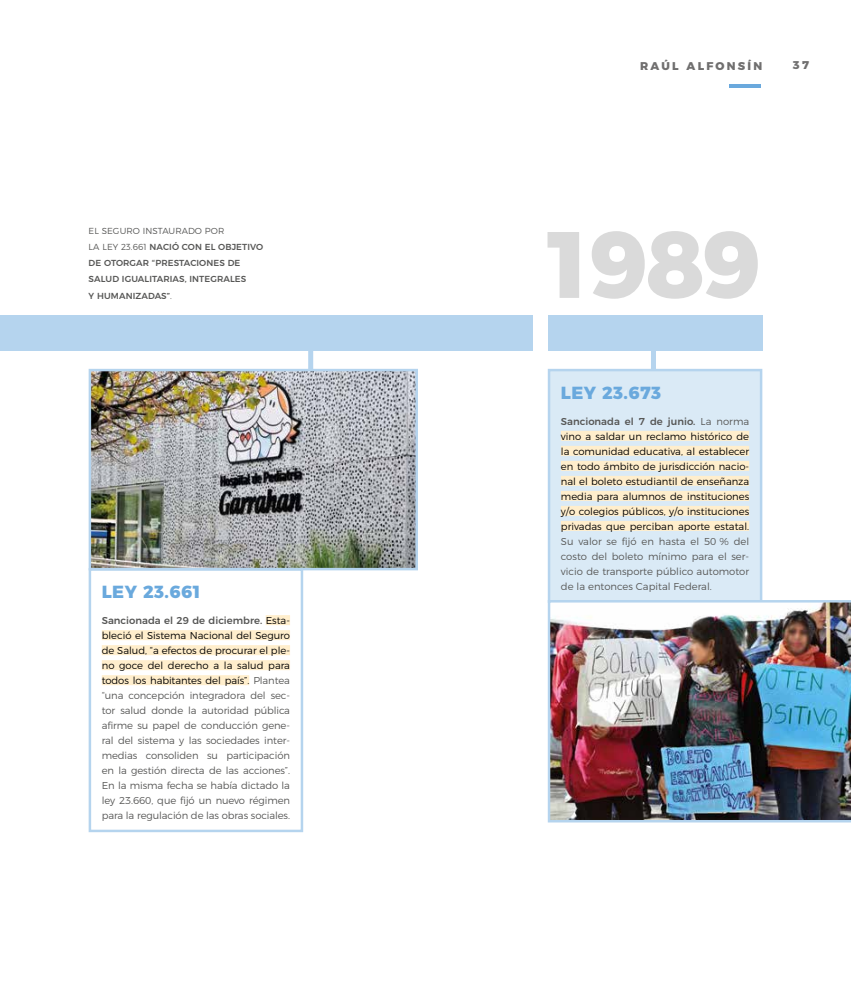
<style>
.page{position:relative;width:851px;height:993px;background:#fff}
.page>*{position:absolute;margin:0;border:0;box-sizing:border-box;transform-origin:0 0}
.t1{font:800 93.88px "Montserrat";color:#dadada}
.t2{font:800 17.5px "Montserrat";letter-spacing:.025em;color:#6aa9dd}
.t3{font:800 11.25px "Montserrat";letter-spacing:.2em;color:#706f6f}
.t4{font:300 10px/15px "Montserrat";letter-spacing:-.01em;color:#575756;text-align:justify}
.t5{font:300 10px/15px "Montserrat";color:#000;text-align:justify}
.t6{font:500 8.75px/16.2px "Montserrat";letter-spacing:.01em;color:#575756}
.s1{font-weight:300}
.s2{font-weight:500}
.s3{color:#000}
.s4{font-weight:500;color:#575756}
.s5{color:#575756}
</style>
<div class="page">
<hr style="left:729px;top:85px;width:32px;height:3px;background:#6aa9dd">
<div style="left:308px;top:338px;width:5px;height:53px;background:#b5d4ee"></div>
<div style="left:651px;top:338px;width:5px;height:31px;background:#b5d4ee"></div>
<div style="left:0;top:315px;width:532px;height:36px;background:#b5d4ee"></div>
<div style="left:549px;top:370px;width:212px;height:231px;background:#daeaf6"></div>
<div style="left:561px;top:430px;width:188px;height:10px;background:#fec"></div>
<div style="left:561px;top:445px;width:188px;height:10px;background:#fec"></div>
<div style="left:561px;top:460px;width:188px;height:10px;background:#fec"></div>
<div style="left:561px;top:475px;width:188px;height:10px;background:#fec"></div>
<div style="left:561px;top:490px;width:188px;height:10px;background:#fec"></div>
<div style="left:561px;top:505px;width:188px;height:10px;background:#fec"></div>
<div style="left:561px;top:520px;width:188px;height:10px;background:#fec"></div>
<div style="left:547px;top:369px;width:215px;height:233px;border:2px solid #b5d4ee"></div>
<div style="left:266px;top:615px;width:24px;height:10px;background:#fec"></div>
<div style="left:102px;top:630px;width:188px;height:10px;background:#fec"></div>
<div style="left:102px;top:645px;width:188px;height:10px;background:#fec"></div>
<div style="left:102px;top:660px;width:188px;height:10px;background:#fec"></div>
<div style="left:102px;top:675px;width:147px;height:10px;background:#fec"></div>
<div style="left:89px;top:568px;width:214px;height:263px;border:2px solid #b5d4ee"></div>
<div style="left:547px;top:315px;width:215px;height:36px;background:#b5d4ee"></div>
<img style="left:92px;top:372px;width:323px;height:195px">
<div style="left:89px;top:369px;width:329px;height:201px;border:2px solid #b5d4ee"></div>
<img style="left:547px;top:600px;width:303px;height:222px">
<p class="t6" style="left:89px;top:222px;width:176px"><span class="s1">EL SEGURO INSTAURADO POR<br>LA LEY 23.661</span> NACIÓ CON EL OBJETIVO<br>DE OTORGAR “PRESTACIONES DE<br>SALUD IGUALITARIAS, INTEGRALES<br>Y HUMANIZADAS”<span class="s1">.</span></p>
<h2 class="t2" style="left:102px;top:577px;width:100px">LEY 23.661</h2>
<p class="t4" style="left:102px;top:611px;width:190px"><span class="s2">Sancionada el 29 de diciembre.</span> <span class="s3">Esta&shy;bleció el Sistema Nacional del Seguro de Salud, “a efectos de procurar el ple&shy;no goce del derecho a la salud para todos los habitantes del país”.</span> Plantea “una concepción integradora del sec&shy;tor salud donde la autoridad pública afirme su papel de conducción gene&shy;ral del sistema y las sociedades inter&shy;medias consoliden su participación en la gestión directa de las acciones”.<br>En la misma fecha se había dictado la ley 23.660, que fijó un nuevo régimen para la regulación de las obras sociales.</p>
<p class="t3" style="left:640px;top:57px;width:124px">RAÚL ALFONSÍN</p>
<p class="t3" style="left:792px;top:56px;width:18px">3 7</p>
<h1 class="t1" style="left:539px;top:186px;width:223px">1989</h1>
<h2 class="t2" style="left:561px;top:378px;width:102px">LEY 23.673</h2>
<p class="t5" style="left:561px;top:412px;width:190px"><span class="s4">Sancionada el 7 de junio.</span> <span class="s5">La norma </span>vino a saldar un reclamo histórico de la comunidad educativa, al establecer en todo ámbito de jurisdicción nacio&shy;nal el boleto estudiantil de enseñanza media para alumnos de instituciones y/o colegios públicos, y/o instituciones privadas que perciban aporte estatal.</p>
<p class="t4" style="left:561px;top:532px;width:190px">Su valor se fijó en hasta el 50 % del costo del boleto mínimo para el ser&shy;vicio de transporte público automotor de la entonces Capital Federal.</p>
</div>
